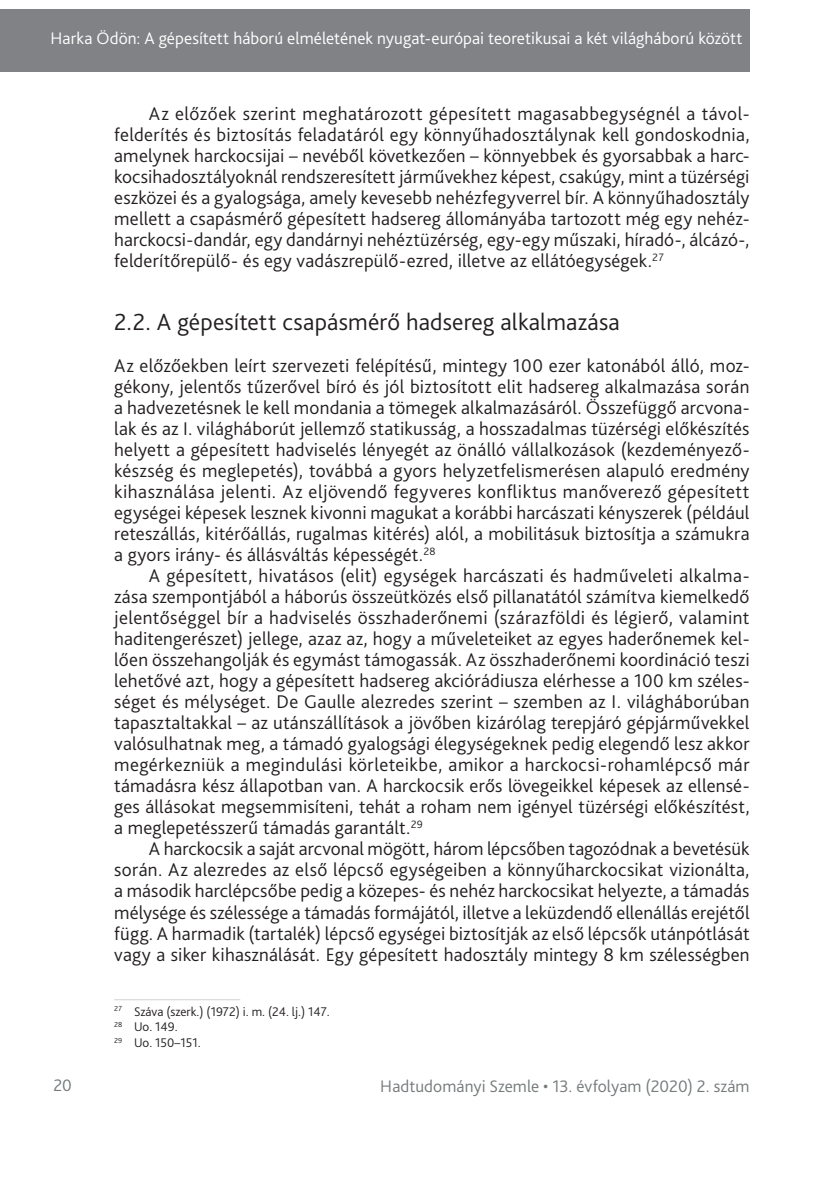
<style>
.page{position:relative;width:834px;height:1181px;background:#fff}
.page>*{position:absolute;margin:0;border:0;box-sizing:border-box;transform-origin:0 0}
._1_1_1__Head{font:300 24.5px "Bliss Pro";color:#231f20}
._1__Body{font:300 19.25px/21px "Bliss Pro";letter-spacing:.01em;color:#231f20;text-align:justify}
._2__Body_1st_paragra{font:300 19.25px/21px "Bliss Pro";letter-spacing:.015em;color:#231f20;text-align:justify}
.t1{font:300 17.5px "Bliss Pro";letter-spacing:.005em;color:#fff}
.t2{font:300 17.5px "Bliss Pro";letter-spacing:.005em;color:#767a7c}
.Lábjegyzet{font:300 13.12px "Bliss Pro";color:#231f20}
</style>
<div class="page">
<div style="left:0;top:9px;width:749px;height:63px;background:#808285"></div>
<hr style="left:114px;top:999px;width:126px;height:1px;background:#d1d2d4">
<p class="t1" style="left:51px;top:27px;width:693px">Harka Ödön: A gépesített háború elméletének nyugat-európai teoretikusai a két világháború között</p>
<p class="_1__Body" style="left:114px;top:103px;width:637px;text-indent:35px">Az előzőek szerint meghatározott gépesített magasabbegységnél a távol&shy;felderítés és biztosítás feladatáról egy könnyűhadosztálynak kell gondoskodnia, amelynek harckocsijai – nevéből következően – könnyebbek és gyorsabbak a harc&shy;kocsihadosztályoknál rendszeresített járművekhez képest, csakúgy, mint a tüzérségi eszközei és a gyalogsága, amely kevesebb nehézfegyverrel bír. A könnyűhadosztály mellett a csapásmérő gépesített hadsereg állományába tartozott még egy nehéz&shy;harckocsi-dandár, egy dandárnyi nehéztüzérség, egy-egy műszaki, híradó-, álcázó-, felderítőrepülő- és egy vadászrepülő-ezred, illetve az ellátóegységek.<sup>27</sup></p>
<p class="_1_1_1__Head" style="left:114px;top:307px;width:507px">2.2. A gépesített csapásmérő hadsereg alkalmazása</p>
<p class="_2__Body_1st_paragra" style="left:114px;top:355px;width:636px">Az előzőekben leírt szervezeti felépítésű, mintegy 100 ezer katonából álló, moz&shy;gékony, jelentős tűzerővel bíró és jól biztosított elit hadsereg alkalmazása során a hadvezetésnek le kell mondania a tömegek alkalmazásáról. Összefüggő arcvona&shy;lak és az I. világháborút jellemző statikusság, a hosszadalmas tüzérségi előkészítés helyett a gépesített hadviselés lényegét az önálló vállalkozások (kezdeményező&shy;készség és meglepetés), továbbá a gyors helyzetfelismerésen alapuló eredmény kihasználása jelenti. Az eljövendő fegyveres konfliktus manőverező gépesített egységei képesek lesznek kivonni magukat a korábbi harcászati kényszerek (például reteszállás, kitérőállás, rugalmas kitérés) alól, a mobilitásuk biztosítja a számukra a gyors irány- és állásváltás képességét.<sup>28</sup></p>
<p class="_1__Body" style="left:114px;top:565px;width:637px;text-indent:35px">A gépesített, hivatásos (elit) egységek harcászati és hadműveleti alkalma&shy;zása szempontjából a háborús összeütközés első pillanatától számítva kiemelkedő jelentőséggel bír a hadviselés összhaderőnemi (szárazföldi és légierő, valamint haditengerészet) jellege, azaz az, hogy a műveleteiket az egyes haderőnemek kel&shy;lően összehangolják és egymást támogassák. Az összhaderőnemi koordináció teszi lehetővé azt, hogy a gépesített hadsereg akciórádiusza elérhesse a 100 km széles&shy;séget és mélységet. De Gaulle alezredes szerint – szemben az I. világháborúban tapasztaltakkal – az utánszállítások a jövőben kizárólag terepjáró gépjárművekkel valósulhatnak meg, a támadó gyalogsági élegységeknek pedig elegendő lesz akkor megérkezniük a megindulási körleteikbe, amikor a harckocsi-rohamlépcső már támadásra kész állapotban van. A harckocsik erős lövegeikkel képesek az ellensé&shy;ges állásokat megsemmisíteni, tehát a roham nem igényel tüzérségi előkészítést, a meglepetésszerű támadás garantált.<sup>29</sup></p>
<p class="_1__Body" style="left:114px;top:838px;width:637px;text-indent:35px">A harckocsik a saját arcvonal mögött, három lépcsőben tagozódnak a bevetésük során. Az alezredes az első lépcső egységeiben a könnyűharckocsikat vizionálta, a második harclépcsőbe pedig a közepes- és nehéz harckocsikat helyezte, a támadás mélysége és szélessége a támadás formájától, illetve a leküzdendő ellenállás erejétől függ. A harmadik (tartalék) lépcső egységei biztosítják az első lépcsők utánpótlását vagy a siker kihasználását. Egy gépesített hadosztály mintegy 8 km szélességben</p>
<p class="Lábjegyzet" style="left:114px;top:1003px;width:217px"><sup>27</sup> Száva (szerk.) (1972) i. m. (24. lj.) 147.</p>
<p class="Lábjegyzet" style="left:114px;top:1018px;width:65px"><sup>28</sup> Uo. 149.</p>
<p class="Lábjegyzet" style="left:114px;top:1034px;width:88px"><sup>29</sup> Uo. 150–151.</p>
<p class="t2" style="left:53px;top:1074px;width:20px">20</p>
<p class="t2" style="left:380px;top:1075px;width:371px">Hadtudományi Szemle • 13. évfolyam (2020) 2. szám</p>
</div>
